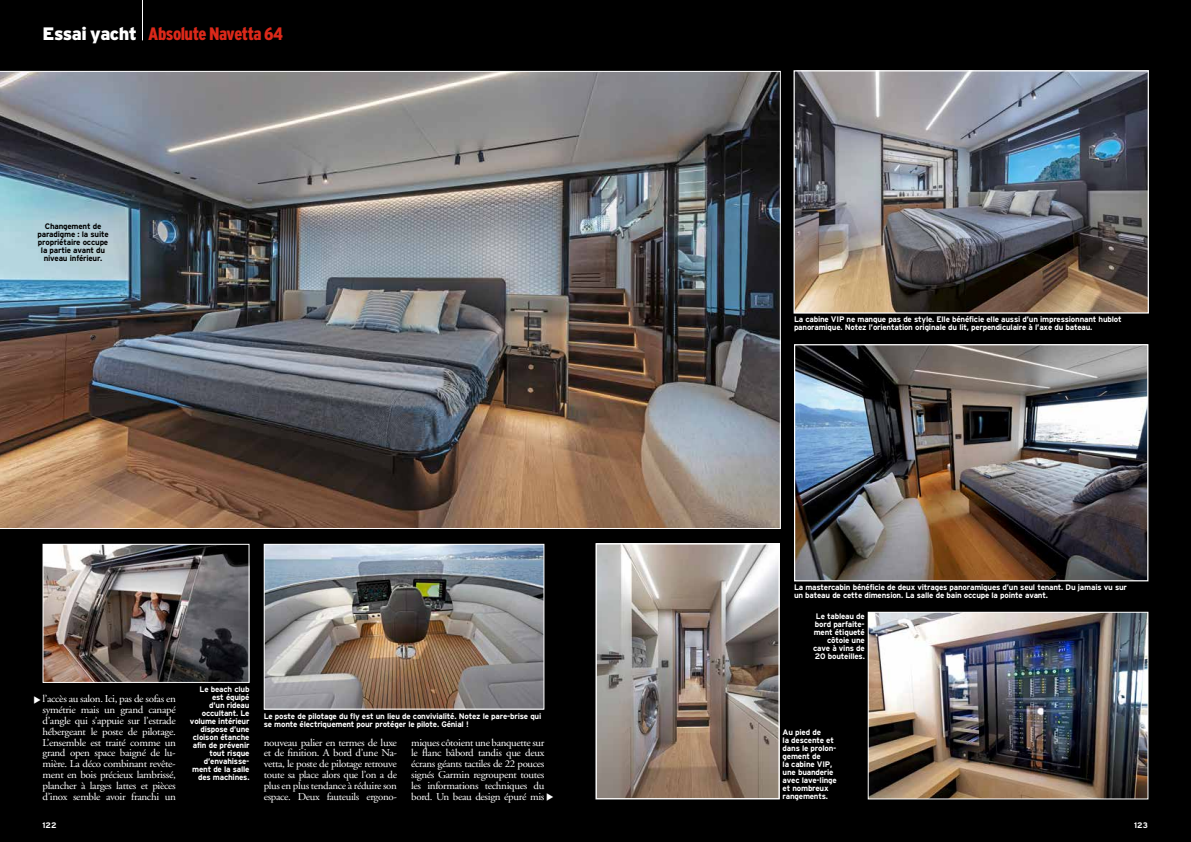
<style>
.page{position:relative;width:1191px;height:842px;background:#000}
.page>*{position:absolute;margin:0;border:0;box-sizing:border-box;transform-origin:0 0}
.t1{font:900 condensed 18px "Interstate";letter-spacing:-.03em;color:#dc291a}
.t2{font:10.4px/10.8px "Adobe Garamond";letter-spacing:-.03em;color:#fff;text-align:justify;scale:1.05 1}
.t3{font:10.4px/10.8px "Adobe Garamond";letter-spacing:-.03em;color:#fff;text-align:justify;scale:1.04 1}
.t4{font:700 8px/8px "Interstate";letter-spacing:-.025em;color:#fff}
.t5{font:700 8px/8px "Interstate";letter-spacing:-.025em;color:#000;text-align:center}
.s1{font-stretch:normal;color:#fff}
</style>
<div class="page">
<img style="left:0;top:71px;width:781px;height:458px">
<img style="left:795px;top:72px;width:351px;height:240px">
<div style="left:793px;top:70px;width:355px;height:244px;border:1px solid #fff"></div>
<img style="left:796px;top:346px;width:350px;height:233px">
<div style="left:794px;top:344px;width:354px;height:237px;border:1px solid #fff"></div>
<img style="left:266px;top:546px;width:276px;height:162px">
<div style="left:264px;top:544px;width:280px;height:166px;border:1px solid #fff"></div>
<img style="left:45px;top:546px;width:202px;height:135px">
<div style="left:43px;top:544px;width:206px;height:139px;border:1px solid #fff"></div>
<img style="left:869px;top:614px;width:277px;height:183px">
<div style="left:867px;top:612px;width:281px;height:187px;border:1px solid #fff"></div>
<img style="left:597px;top:545px;width:181px;height:252px">
<div style="left:595px;top:543px;width:185px;height:256px;border:1px solid #fff"></div>
<hr style="left:142px;top:0;width:1px;height:40px;background:#fff">
<h1 class="t1" style="left:43px;top:24px;width:242px"><span class="s1">Essai yacht</span> Absolute Navetta 64</h1>
<p class="t5" style="left:37px;top:222px;width:73px">Changement de paradigme : la suite propriétaire occupe la partie avant du niveau inférieur.</p>
<p class="t2" style="left:43px;top:694px;width:128px">l’accès au salon. Ici, pas de sofas en symétrie mais un grand canapé d’angle qui s’appuie sur l’estrade hébergeant le poste de pilotage.<br>L’ensemble est traité comme un grand open space baigné de lu&shy;mière. La déco combinant revête&shy;ment en bois précieux lambrissé, plancher à larges lattes et pièces d’inox semble avoir franchi un</p>
<p class="t4" style="left:190px;top:685px;width:61px;text-align:right">Le beach club est équipé<br>d’un rideau occultant. Le volume intérieur dispose d’une cloison étanche afin de prévenir tout risque d’envahisse&shy;ment de la salle des machines.</p>
<p class="t4" style="left:264px;top:712px;width:279px">Le poste de pilotage du fly est un lieu de convivialité. Notez le pare-brise qui se monte électriquement pour protéger le pilote. Génial !</p>
<h2 class="t2" style="left:264px;top:737px;width:128px">nouveau palier en termes de luxe et de finition. A bord d’une Na&shy;vetta, le poste de pilotage retrouve toute sa place alors que l’on a de plus en plus tendance à réduire son espace. Deux fauteuils ergono-</h2>
<h2 class="t3" style="left:411px;top:737px;width:130px">miques côtoient une banquette sur le flanc bâbord tandis que deux écrans géants tactiles de 22 pouces signés Garmin regroupent toutes les informations techniques du bord. Un beau design épuré mis</h2>
<p class="t4" style="left:794px;top:316px;width:329px">La cabine VIP ne manque pas de style. Elle bénéficie elle aussi d’un impressionnant hublot panoramique. Notez l’orientation originale du lit, perpendiculaire à l’axe du bateau.</p>
<p class="t4" style="left:794px;top:583px;width:334px">La mastercabin bénéficie de deux vitrages panoramiques d’un seul tenant. Du jamais vu sur un bateau de cette dimension. La salle de bain occupe la pointe avant.</p>
<p class="t4" style="left:813px;top:612px;width:53px;text-align:right">Le tableau de bord parfaite&shy;ment étiqueté côtoie une cave à vins de<br>20 bouteilles.</p>
<p class="t4" style="left:782px;top:729px;width:56px">Au pied de<br>la descente et dans le prolon&shy;gement de<br>la cabine VIP, une buanderie avec lave-linge et nombreux</p>
<p class="t4" style="left:782px;top:793px;width:47px">rangements.</p>
<p class="t4" style="left:43px;top:821px;width:16px">122</p>
<p class="t4" style="left:1134px;top:821px;width:15px">123</p>
</div>
